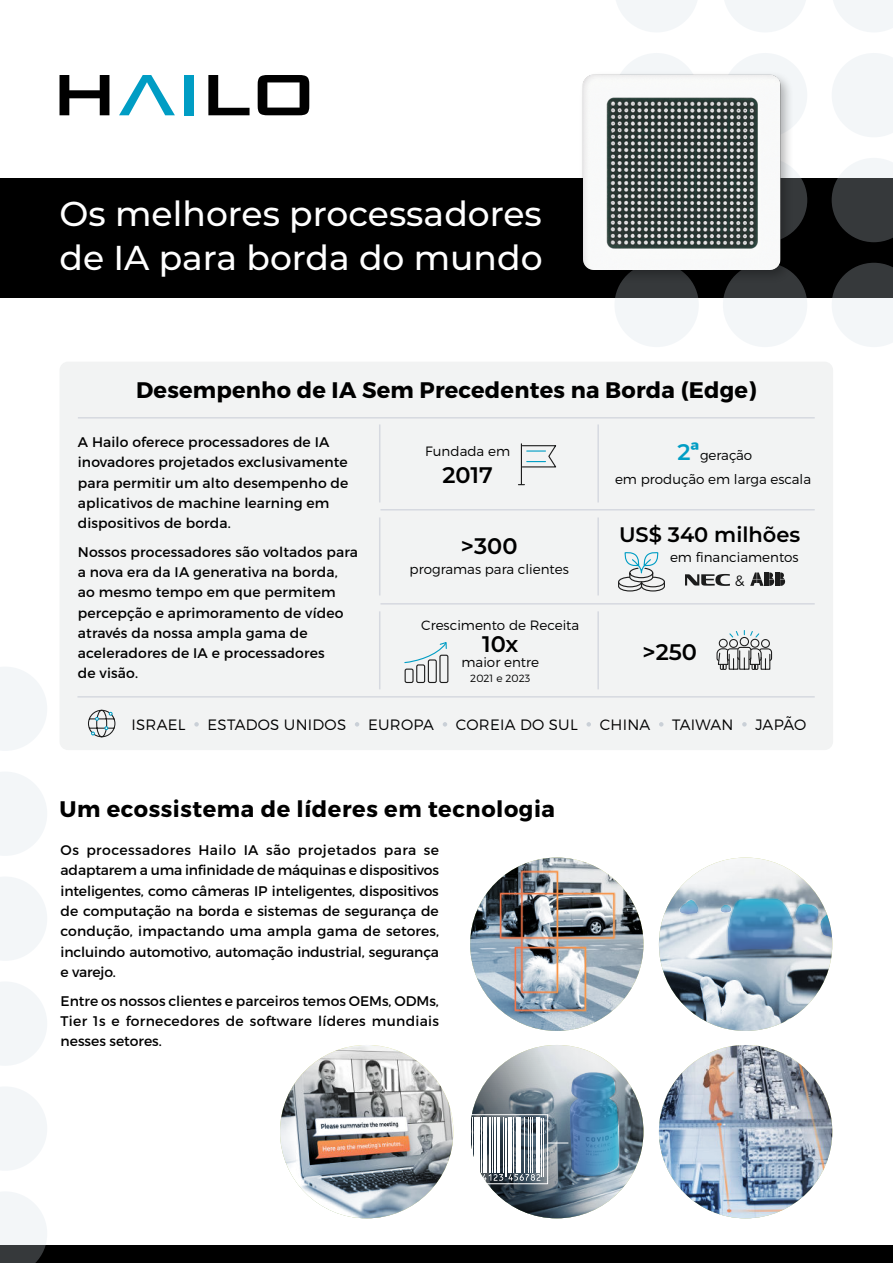
<style>
.page{position:relative;width:893px;height:1263px;background:#fff}
.page>*{position:absolute;margin:0;border:0;box-sizing:border-box;transform-origin:0 0}
.t1{font:500 34.5px/43.5px "Montserrat";color:#fff}
.t2{font:700 22.5px "Montserrat";letter-spacing:.01em;color:#000}
.t3{font:600 22.5px "Montserrat";color:#000}
.t4{font:600 22.5px "Montserrat";color:#009dc4}
.t5{font:600 21px "Montserrat";color:#000}
.t6{font:300 15px "Montserrat";letter-spacing:.02em;color:#000}
.t7{font:13.95px/20.2px "Montserrat";letter-spacing:.01em;color:#000;text-align:justify}
.t8{font:300 13.5px/24.3px "Montserrat";color:#000}
.t9{font:300 10.5px "Montserrat";color:#000}
.s1{font-weight:700}
</style>
<div class="page">
<div style="left:0;top:1246px;width:893px;height:17px;background:#000"></div>
<svg style="left:119px;top:75px;width:56px;height:40px"></svg>
<svg style="left:60px;top:75px;width:49px;height:40px"></svg>
<div style="left:184px;top:75px;width:10px;height:40px;background:#009dc4"></div>
<svg style="left:208px;top:75px;width:42px;height:40px"></svg>
<svg style="left:258px;top:75px;width:51px;height:40px"></svg>
<div style="left:0;top:178px;width:893px;height:119px;background:#000"></div>
<img style="left:659px;top:1045px;width:173px;height:173px;border-radius:50%">
<svg style="left:659px;top:857px;width:173px;height:174px"></svg>
<img style="left:470px;top:857px;width:173px;height:174px;border-radius:50%">
<svg style="left:470px;top:1045px;width:173px;height:173px;background:#6f7a83"></svg>
<svg style="left:678px;top:899px;width:23px;height:16px"></svg>
<svg style="left:719px;top:896px;width:113px;height:56px;background:#7da7c4"></svg>
<div style="left:60px;top:362px;width:773px;height:388px;background:#f2f3f3;border-radius:9px"></div>
<svg style="left:280px;top:1045px;width:173px;height:173px;background:#a7a6a8"></svg>
<svg style="left:833px;top:0;width:60px;height:32px"></svg>
<svg style="left:725px;top:0;width:81px;height:32px"></svg>
<svg style="left:616px;top:0;width:81px;height:32px"></svg>
<svg style="left:832px;top:53px;width:61px;height:84px"></svg>
<div style="left:723px;top:53px;width:84px;height:84px;background:#f3f6f8;border-radius:50%"></div>
<div style="left:614px;top:53px;width:85px;height:84px;background:#f3f6f8;border-radius:50%"></div>
<svg style="left:832px;top:158px;width:61px;height:84px"></svg>
<div style="left:723px;top:158px;width:84px;height:84px;background:#36393b;border-radius:50%"></div>
<svg style="left:832px;top:263px;width:61px;height:84px"></svg>
<svg style="left:723px;top:263px;width:84px;height:84px;fill:#f3f6f8"></svg>
<svg style="left:614px;top:263px;width:85px;height:84px;fill:#f3f6f8"></svg>
<svg style="left:0;top:877px;width:47px;height:83px"></svg>
<svg style="left:0;top:982px;width:47px;height:83px"></svg>
<svg style="left:0;top:1087px;width:47px;height:83px"></svg>
<svg style="left:0;top:1192px;width:47px;height:71px"></svg>
<svg style="left:0;top:772px;width:47px;height:84px"></svg>
<svg style="left:0;top:667px;width:47px;height:84px"></svg>
<img style="left:582px;top:74px;width:212px;height:209px">
<hr style="left:470px;top:1118px;width:1px;height:59px;background:#fff">
<hr style="left:472px;top:1118px;width:1px;height:55px;background:#fff">
<hr style="left:475px;top:1118px;width:1px;height:55px;background:#fff">
<hr style="left:477px;top:1118px;width:3px;height:55px;background:#fff">
<hr style="left:481px;top:1118px;width:1px;height:55px;background:#fff">
<hr style="left:483px;top:1118px;width:3px;height:55px;background:#fff">
<hr style="left:486px;top:1118px;width:1px;height:55px;background:#fff">
<hr style="left:489px;top:1118px;width:1px;height:55px;background:#fff">
<hr style="left:492px;top:1118px;width:1px;height:55px;background:#fff">
<hr style="left:494px;top:1118px;width:2px;height:55px;background:#fff">
<hr style="left:497px;top:1118px;width:1px;height:55px;background:#fff">
<hr style="left:499px;top:1118px;width:1px;height:55px;background:#fff">
<hr style="left:503px;top:1118px;width:1px;height:55px;background:#fff">
<hr style="left:505px;top:1118px;width:1px;height:59px;background:#fff">
<hr style="left:506px;top:1118px;width:1px;height:59px;background:#fff">
<hr style="left:508px;top:1118px;width:1px;height:55px;background:#fff">
<hr style="left:509px;top:1118px;width:3px;height:55px;background:#fff">
<hr style="left:513px;top:1118px;width:1px;height:55px;background:#fff">
<hr style="left:516px;top:1118px;width:2px;height:55px;background:#fff">
<hr style="left:519px;top:1118px;width:1px;height:55px;background:#fff">
<hr style="left:521px;top:1118px;width:1px;height:55px;background:#fff">
<hr style="left:525px;top:1118px;width:1px;height:55px;background:#fff">
<hr style="left:528px;top:1118px;width:1px;height:55px;background:#fff">
<hr style="left:530px;top:1118px;width:1px;height:55px;background:#fff">
<hr style="left:532px;top:1118px;width:1px;height:55px;background:#fff">
<svg style="left:481px;top:1174px;width:59px;height:7px"></svg>
<hr style="left:536px;top:1118px;width:1px;height:55px;background:#fff">
<hr style="left:538px;top:1118px;width:2px;height:55px;background:#fff">
<hr style="left:541px;top:1118px;width:1px;height:59px;background:#fff">
<hr style="left:543px;top:1118px;width:1px;height:59px;background:#fff">
<div style="left:461px;top:1114px;width:87px;height:70px;border:1px solid #fff"></div>
<hr style="left:380px;top:509px;width:435px;height:1px;background:#d6d9e0">
<hr style="left:78px;top:417px;width:737px;height:2px;background:#d6d9e0">
<hr style="left:380px;top:603px;width:435px;height:2px;background:#d6d9e0">
<hr style="left:77px;top:696px;width:738px;height:2px;background:#d6d9e0">
<svg style="left:750px;top:572px;width:35px;height:14px"></svg>
<svg style="left:685px;top:574px;width:45px;height:12px"></svg>
<svg style="left:194px;top:722px;width:5px;height:5px"></svg>
<svg style="left:355px;top:722px;width:4px;height:5px"></svg>
<svg style="left:443px;top:722px;width:4px;height:5px"></svg>
<svg style="left:548px;top:552px;width:118px;height:694px"></svg>
<svg style="left:742px;top:722px;width:5px;height:5px"></svg>
<svg style="left:88px;top:709px;width:28px;height:29px"></svg>
<svg style="left:404px;top:642px;width:45px;height:42px"></svg>
<svg style="left:716px;top:630px;width:57px;height:40px"></svg>
<svg style="left:518px;top:443px;width:39px;height:43px"></svg>
<hr style="left:597px;top:611px;width:2px;height:78px;background:#d6d9e0">
<hr style="left:379px;top:611px;width:1px;height:78px;background:#d6d9e0">
<hr style="left:597px;top:517px;width:2px;height:78px;background:#d6d9e0">
<hr style="left:379px;top:517px;width:1px;height:78px;background:#d6d9e0">
<hr style="left:597px;top:424px;width:2px;height:78px;background:#d6d9e0">
<hr style="left:379px;top:424px;width:1px;height:78px;background:#d6d9e0">
<h1 class="t1" style="left:60px;top:195px;width:485px">Os melhores processadores de IA para borda do mundo</h1>
<h2 class="t2" style="left:136px;top:381px;width:622px">Desempenho de IA Sem Precedentes na Borda (Edge)</h2>
<p class="t7" style="left:78px;top:433px;width:272px;text-align:left">A Hailo oferece processadores de IA inovadores projetados exclusivamente para permitir um alto desempenho de aplicativos de machine learning em dispositivos de borda.</p>
<p class="t7" style="left:78px;top:543px;width:281px;text-align:left">Nossos processadores são voltados para a nova era da IA generativa na borda, ao mesmo tempo em que permitem percepção e aprimoramento de vídeo através da nossa ampla gama de aceleradores de IA e processadores<br>de visão.</p>
<p class="t8" style="left:425px;top:439px;width:86px">Fundada em</p>
<h2 class="t3" style="left:443px;top:464px;width:52px">2017</h2>
<h2 class="t3" style="left:461px;top:536px;width:58px">&gt;300</h2>
<p class="t8" style="left:410px;top:557px;width:161px">programas para clientes</p>
<p class="t8" style="left:421px;top:613px;width:160px">Crescimento de Receita</p>
<h2 class="t4" style="left:677px;top:442px;width:23px">2<span class="s1">ª</span></h2>
<p class="t8" style="left:615px;top:443px;width:198px;text-indent:85px">geração<br>em produção em larga escala</p>
<h3 class="t5" style="left:619px;top:524px;width:183px">US$ 340 milhões</h3>
<p class="t8" style="left:670px;top:545px;width:130px">em financiamentos</p>
<p class="t6" style="left:735px;top:572px;width:11px">&amp;</p>
<h2 class="t3" style="left:482px;top:633px;width:38px">10x</h2>
<h2 class="t3" style="left:642px;top:641px;width:56px">&gt;250</h2>
<p class="t8" style="left:461px;top:650px;width:79px">maior entre</p>
<p class="t9" style="left:470px;top:672px;width:62px">2021 e 2023</p>
<p class="t6" style="left:131px;top:716px;width:56px">ISRAEL</p>
<p class="t6" style="left:207px;top:716px;width:140px">ESTADOS UNIDOS</p>
<p class="t6" style="left:368px;top:716px;width:68px">EUROPA</p>
<p class="t6" style="left:456px;top:716px;width:123px">COREIA DO SUL</p>
<p class="t6" style="left:600px;top:716px;width:52px">CHINA</p>
<p class="t6" style="left:672px;top:716px;width:63px">TAIWAN</p>
<p class="t6" style="left:755px;top:716px;width:53px">JAPÃO</p>
<h2 class="t2" style="left:60px;top:799px;width:497px">Um ecossistema de líderes em tecnologia</h2>
<p class="t7" style="left:61px;top:841px;width:380px">Os processadores Hailo IA são projetados para se adaptarem a uma infinidade de máquinas e dispositivos inteligentes, como câmeras IP inteligentes, dispositivos de computação na borda e sistemas de segurança de condução, impactando uma ampla gama de setores, incluindo automotivo, automação industrial, segurança e varejo.</p>
<p class="t7" style="left:61px;top:991px;width:380px">Entre os nossos clientes e parceiros temos OEMs, ODMs, Tier 1s e fornecedores de software líderes mundiais nesses setores.</p>
</div>
